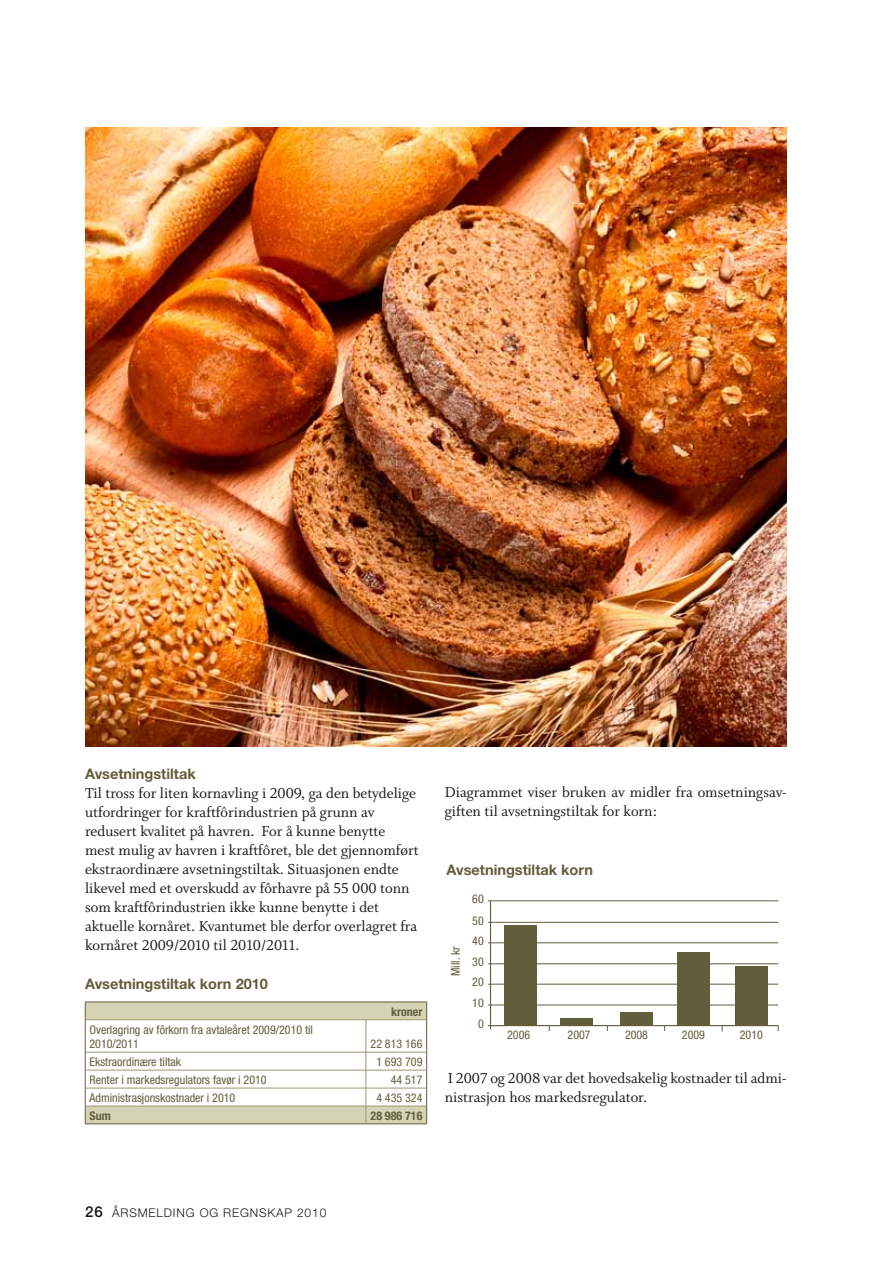
<style>
.page{position:relative;width:893px;height:1263px;background:#fff}
.page>*{position:absolute;margin:0;border:0;box-sizing:border-box;transform-origin:0 0}
.t1{font:16.05px/19px "Whitman Roman LF";color:#181716}
.t2{font:700 14.55px "Helvetica Neue";color:#615e3b}
.t3{font:condensed 12px/20.9px "Helvetica Neue";color:#615e3b}
.t4{font:300 12px "Helvetica Neue";letter-spacing:.07em;color:#181716}
.t5{font:700 condensed 12px "Helvetica Neue";color:#615e3b}
.s1{font-weight:500;font-size:15px}
</style>
<div class="page">
<svg style="left:85px;top:1002px;width:342px;height:122px"></svg>
<div style="left:735px;top:966px;width:32px;height:59px;background:#615e3b"></div>
<div style="left:677px;top:952px;width:32px;height:73px;background:#615e3b"></div>
<div style="left:620px;top:1012px;width:33px;height:13px;background:#615e3b"></div>
<div style="left:560px;top:1018px;width:33px;height:7px;background:#615e3b"></div>
<div style="left:504px;top:925px;width:33px;height:100px;background:#615e3b"></div>
<hr style="left:488px;top:922px;width:290px;height:1px;background:#615e3b">
<hr style="left:488px;top:900px;width:290px;height:1px;background:#615e3b">
<hr style="left:488px;top:942px;width:290px;height:1px;background:#615e3b">
<hr style="left:488px;top:963px;width:290px;height:1px;background:#615e3b">
<hr style="left:488px;top:984px;width:290px;height:1px;background:#615e3b">
<hr style="left:488px;top:1005px;width:290px;height:1px;background:#615e3b">
<hr style="left:490px;top:901px;width:1px;height:128px;background:#615e3b">
<hr style="left:488px;top:1025px;width:290px;height:1px;background:#615e3b">
<img style="left:85px;top:128px;width:702px;height:618px">
<p class="t2" style="left:85px;top:765px;width:112px">Avsetningstiltak</p>
<p class="t1" style="left:85px;top:784px;width:335px">Til tross for liten kornavling i 2009, ga den betydelige utfordringer for kraftfôrindustrien på grunn av redusert kvalitet på havren. For å kunne benytte mest mulig av havren i kraftfôret, ble det gjennomført ekstraordinære avsetningstiltak. Situasjonen endte likevel med et overskudd av fôrhavre på 55 000 tonn som kraftfôrindustrien ikke kunne benytte i det aktuelle kornåret. Kvantumet ble derfor overlagret fra kornåret 2009/2010 til 2010/2011.</p>
<p class="t2" style="left:85px;top:974px;width:184px">Avsetningstiltak korn 2010</p>
<p class="t5" style="left:391px;top:1004px;width:33px">kroner</p>
<p class="t3" style="left:89px;top:1022px;width:225px;line-height:14.4px">Overlagring av fôrkorn fra avtaleåret 2009/2010 til<br>2010/2011</p>
<p class="t3" style="left:371px;top:1033px;width:53px">22 813 166</p>
<p class="t3" style="left:89px;top:1051px;width:93px">Ekstraordinære tiltak</p>
<p class="t3" style="left:376px;top:1051px;width:48px">1 693 709</p>
<p class="t3" style="left:89px;top:1069px;width:179px">Renter i markedsregulators favør i 2010</p>
<p class="t3" style="left:391px;top:1069px;width:33px">44 517</p>
<p class="t3" style="left:89px;top:1087px;width:147px">Administrasjonskostnader i 2010</p>
<p class="t3" style="left:376px;top:1087px;width:48px">4 435 324</p>
<p class="t5" style="left:89px;top:1108px;width:23px">Sum</p>
<p class="t5" style="left:371px;top:1108px;width:53px">28 986 716</p>
<p class="t1" style="left:445px;top:783px;width:343px">Diagrammet viser bruken av midler fra omsetningsav&shy;giften til avsetningstiltak for korn:</p>
<p class="t2" style="left:446px;top:861px;width:148px">Avsetningstiltak korn</p>
<p class="t3" style="left:445px;top:976px;width:31px;rotate:-90deg">Mill. kr</p>
<p class="t3" style="left:472px;top:888px;width:13px">60</p>
<p class="t3" style="left:472px;top:930px;width:13px;text-align:center">40<br>30<br>20<br>10<br>0</p>
<p class="t3" style="left:472px;top:910px;width:13px">50</p>
<p class="t3" style="left:507px;top:1024px;width:25px">2006</p>
<p class="t3" style="left:568px;top:1024px;width:25px">2007</p>
<p class="t3" style="left:625px;top:1024px;width:25px">2008</p>
<p class="t3" style="left:682px;top:1024px;width:25px">2009</p>
<p class="t3" style="left:740px;top:1024px;width:25px">2010</p>
<p class="t1" style="left:445px;top:1069px;width:343px">I 2007 og 2008 var det hovedsakelig kostnader til admi&shy;nistrasjon hos markedsregulator.</p>
<p class="t4" style="left:85px;top:1206px;width:243px"><span class="s1">26</span> ÅRSMELDING OG REGNSKAP 2010</p>
</div>
